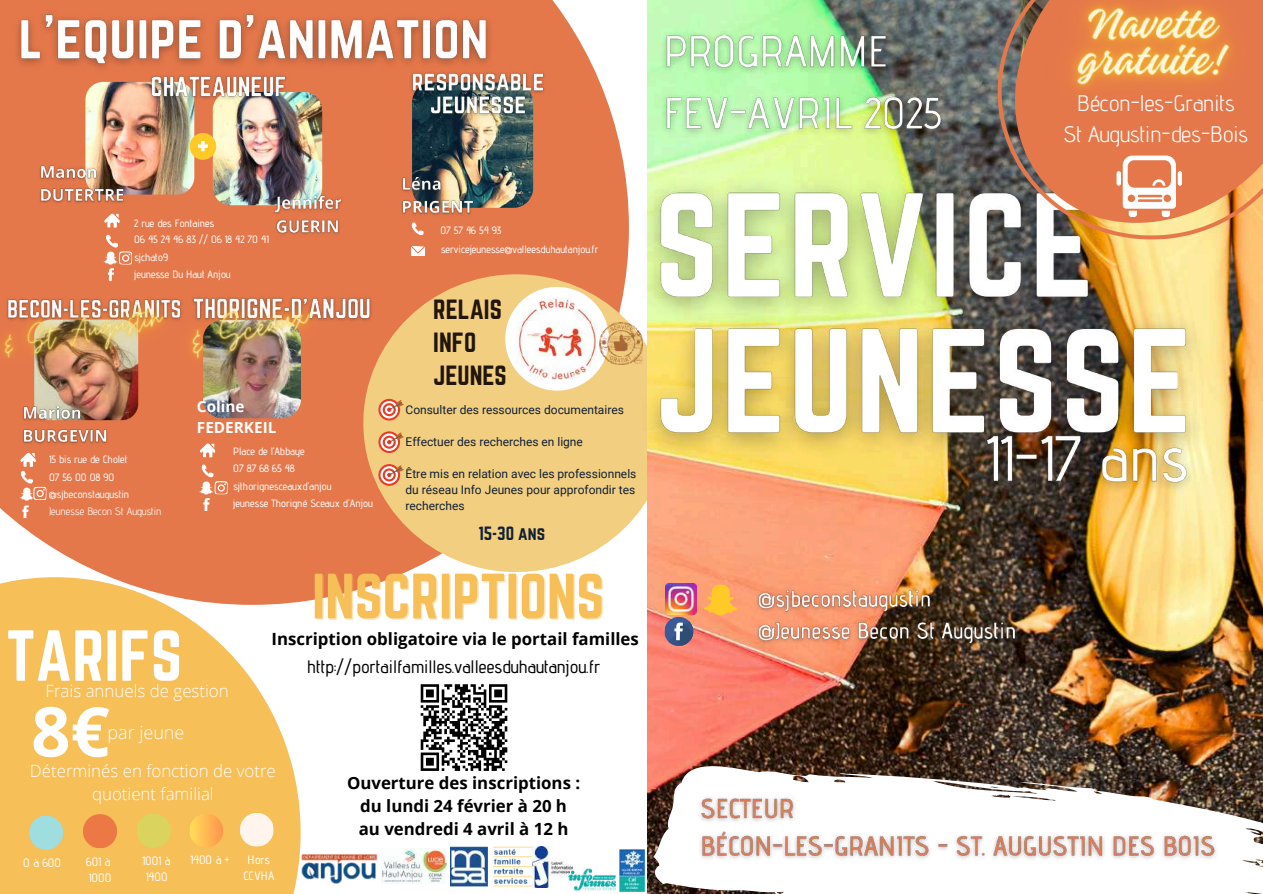
<style>
.page{position:relative;width:1263px;height:894px;background:#fff}
.page>*{position:absolute;margin:0;border:0;box-sizing:border-box;transform-origin:0 0}
.t1{font:700 68.85px "Open Sans";color:#fff}
.t2{font:63px "Norwester";color:#fff}
.t3{font:55.8px "Norwester";color:#f6bf57}
.t4{font:24.3px/33px "Norwester";color:#21150c}
.t5{font:22.5px/31.5px "Advent Pro";color:#fff;text-align:center}
.t6{font:500 18px "Advent Pro";color:#000}
.t7{font:300 18px "Open Sans";color:#fff}
.t8{font:300 16.95px/23px "Open Sans";color:#fff;text-align:center}
.t9{font:700 16.8px/23.4px "Open Sans";color:#000;text-align:center}
.t10{font:16.8px "Norwester";color:#102036}
.t11{font:700 15.3px/21px "Open Sans";color:#fff}
.t12{font:12px/16px "Roboto";color:#102036;text-align:justify}
.t13{font:500 12px/16px "Advent Pro";letter-spacing:-.01em;color:#fff}
.t14{font:500 10.65px/18.1px "Advent Pro";color:#fff}
.t15{font:10.65px "Advent Pro";color:#fff}
</style>
<div class="page">
<svg style="left:0;top:0;width:629px;height:602px;fill:#e5784b"></svg>
<div style="left:363px;top:274px;width:306px;height:298px;background:#f2ce80;border-radius:50%"></div>
<img style="left:505px;top:287px;width:104px;height:103px;border-radius:50%">
<img style="left:599px;top:322px;width:29px;height:43px">
<svg style="left:393px;top:399px;width:11px;height:21px"></svg>
<svg style="left:381px;top:432px;width:23px;height:20px"></svg>
<svg style="left:378px;top:464px;width:26px;height:21px"></svg>
<svg style="left:0;top:577px;width:301px;height:316px;fill:#f6bf57"></svg>
<img style="left:409px;top:121px;width:127px;height:90px">
<svg style="left:411px;top:246px;width:14px;height:10px"></svg>
<svg style="left:411px;top:222px;width:13px;height:13px"></svg>
<img style="left:83px;top:80px;width:242px;height:148px">
<svg style="left:200px;top:449px;width:16px;height:8px"></svg>
<div style="left:196px;top:478px;width:20px;height:19px;background:#e5784b;border-radius:3px"></div>
<svg style="left:199px;top:464px;width:29px;height:47px"></svg>
<div style="left:29px;top:815px;width:34px;height:34px;background:#9fdddf;border-radius:50%"></div>
<div style="left:83px;top:813px;width:34px;height:35px;background:#ec7945;border-radius:50%"></div>
<div style="left:136px;top:813px;width:35px;height:34px;background:#dad45f;border-radius:50%"></div>
<div style="left:189px;top:813px;width:34px;height:34px;background:linear-gradient(to right,#fedd59,#ff984e);border-radius:50%"></div>
<img style="left:450px;top:846px;width:85px;height:41px">
<img style="left:382px;top:848px;width:65px;height:35px">
<img style="left:301px;top:854px;width:77px;height:29px">
<svg style="left:421px;top:684px;width:86px;height:86px"></svg>
<div style="left:17px;top:484px;width:19px;height:19px;background:#e5784b;border-radius:3px"></div>
<svg style="left:19px;top:452px;width:28px;height:66px"></svg>
<img style="left:144px;top:80px;width:150px;height:24px">
<img style="left:36px;top:160px;width:93px;height:47px">
<img style="left:405px;top:66px;width:147px;height:55px">
<img style="left:397px;top:172px;width:81px;height:47px">
<img style="left:6px;top:2px;width:494px;height:78px">
<img style="left:269px;top:191px;width:79px;height:20px">
<img style="left:108px;top:211px;width:285px;height:238px">
<img style="left:648px;top:0;width:615px;height:716px">
<img style="left:664px;top:582px;width:33px;height:33px">
<svg style="left:704px;top:584px;width:33px;height:31px"></svg>
<svg style="left:664px;top:616px;width:29px;height:29px"></svg>
<svg style="left:668px;top:621px;width:27px;height:26px"></svg>
<img style="left:628px;top:165px;width:591px;height:304px">
<img style="left:656px;top:25px;width:297px;height:118px">
<img style="left:535px;top:716px;width:728px;height:177px">
<img style="left:997px;top:0;width:266px;height:239px">
<svg style="left:1123px;top:155px;width:53px;height:62px"></svg>
<div style="left:1116px;top:171px;width:5px;height:15px;background:#fff;border-radius:2px"></div>
<hr style="left:1178px;top:171px;width:4px;height:15px;background:#fff;border-radius:2px">
<img style="left:971px;top:420px;width:234px;height:81px">
<img style="left:1018px;top:0;width:245px;height:151px">
<img style="left:18px;top:428px;width:94px;height:20px">
<img style="left:0;top:236px;width:227px;height:192px">
<div style="left:240px;top:812px;width:34px;height:34px;background:#fff5ec;border-radius:50%"></div>
<img style="left:752px;top:582px;width:185px;height:32px">
<img style="left:752px;top:614px;width:271px;height:38px">
<img style="left:692px;top:789px;width:531px;height:76px">
<p class="t14" style="left:134px;top:213px;width:82px">2 rue des Fontaines</p>
<p class="t14" style="left:134px;top:230px;width:136px">06 45 24 46 83 // 06 18 42 70 41</p>
<p class="t14" style="left:134px;top:248px;width:35px">sjchato9</p>
<p class="t14" style="left:134px;top:265px;width:98px">jeunesse Du Haut Anjou</p>
<p class="t14" style="left:49px;top:450px;width:80px">15 bis rue de Cholet</p>
<p class="t14" style="left:49px;top:484px;width:82px">@sjbeconstaugustin</p>
<p class="t14" style="left:49px;top:468px;width:66px">07 56 00 08 90</p>
<p class="t15" style="left:49px;top:504px;width:114px">Jeunesse Becon St Augustin</p>
<h3 class="t11" style="left:197px;top:395px;width:81px">Coline<br>FEDERKEIL</h3>
<p class="t14" style="left:233px;top:442px;width:73px">Place de l’Abbaye</p>
<p class="t14" style="left:233px;top:459px;width:63px">07 87 68 65 48</p>
<p class="t14" style="left:233px;top:477px;width:141px;line-height:17px">sjthorignesceauxd'anjou<br>jeunesse Thorigné Sceaux d'Anjou</p>
<p class="t14" style="left:440px;top:221px;width:159px">07 57 46 54 93 servicejeunesse@valleesduhautanjou.fr</p>
<h3 class="t4" style="left:433px;top:292px;width:75px">RELAIS<br>INFO<br>JEUNES</h3>
<p class="t12" style="left:406px;top:401px;width:220px">Consulter des ressources documentaires</p>
<p class="t12" style="left:406px;top:433px;width:179px">Effectuer des recherches en ligne</p>
<p class="t12" style="left:406px;top:465px;width:232px">Être mis en relation avec les professionnels du réseau Info Jeunes pour approfondir tes recherches</p>
<h3 class="t10" style="left:478px;top:523px;width:68px">15-30 ans</h3>
<h3 class="t3" style="left:312px;top:562px;width:294px">INSCRIPTIONS</h3>
<h2 class="t2" style="left:6px;top:617px;width:177px">TARIFS</h2>
<h3 class="t9" style="left:272px;top:626px;width:369px">Inscription obligatoire via le portail familles</h3>
<h3 class="t8" style="left:46px;top:679px;width:185px">Frais annuels de gestion</h3>
<h1 class="t1" style="left:31px;top:682px;width:80px">8€</h1>
<h3 class="t6" style="left:307px;top:655px;width:295px">http://portailfamilles.valleesduhautanjou.fr</h3>
<h3 class="t7" style="left:108px;top:719px;width:78px">par jeune</h3>
<h3 class="t8" style="left:30px;top:759px;width:247px">Déterminés en fonction de votre quotient familial</h3>
<p class="t13" style="left:23px;top:854px;width:40px">0 à 600</p>
<p class="t13" style="left:86px;top:853px;width:27px">601 à<br>1000</p>
<p class="t13" style="left:190px;top:851px;width:41px">1400 à +</p>
<p class="t13" style="left:243px;top:850px;width:33px;text-align:center">Hors<br>CCVHA</p>
<p class="t13" style="left:143px;top:852px;width:30px">1001 à<br>1400</p>
<h3 class="t9" style="left:347px;top:770px;width:235px">Ouverture des inscriptions : du lundi 24 février à 20 h<br>au vendredi 4 avril à 12 h</h3>
<h3 class="t5" style="left:1064px;top:87px;width:186px">Bécon-les-Granits<br>St Augustin-des-Bois</h3>
</div>
